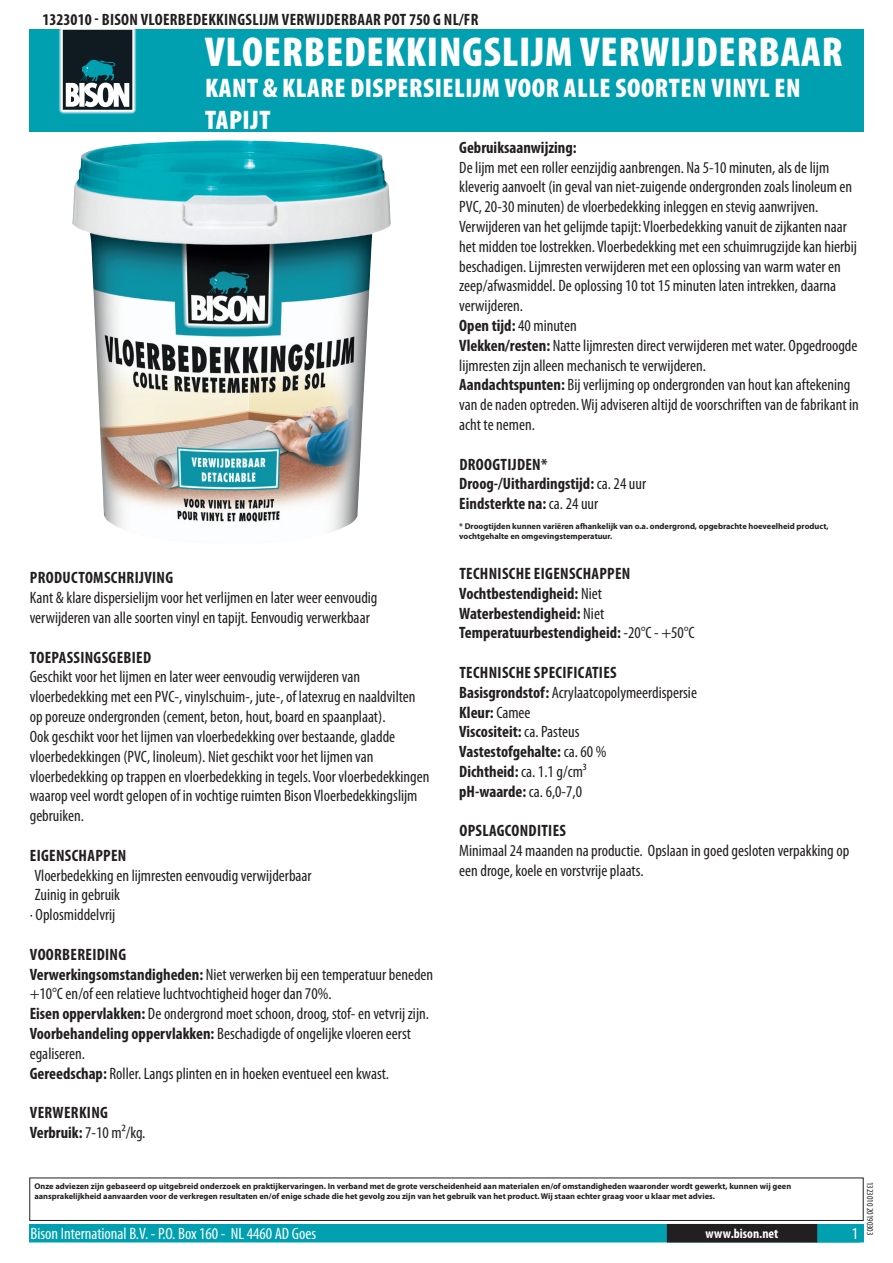
<style>
.page{position:relative;width:893px;height:1263px;background:#fff}
.page>*{position:absolute;margin:0;border:0;box-sizing:border-box;transform-origin:0 0}
.t1{font:900 condensed 42px "Myriad Pro";letter-spacing:.02em;color:#fff}
.t2{font:900 condensed 27px/32.4px "Myriad Pro";letter-spacing:.02em;color:#fff}
.t3{font:condensed 16.5px/19.8px "Myriad Pro";color:#231f20}
.t4{font:700 condensed 16.5px/19.8px "Myriad Pro";letter-spacing:.02em;color:#231f20}
.t5{font:condensed 16.5px "Myriad Pro";color:#fff}
.t6{font:700 condensed 13.5px "Myriad Pro";color:#fff}
.t7{font:condensed 9px "Myriad Pro";color:#231f20}
.t8{font:700 8.4px/10.1px "Myriad Pro";color:#231f20}
.s1{font-weight:700}
.s2{font-weight:400}
</style>
<div class="page">
<div style="left:30px;top:1225px;width:833px;height:17px;background:#00a0b0"></div>
<div style="left:29px;top:1224px;width:835px;height:18px;border:2px solid #00a0b0"></div>
<div style="left:816px;top:1224px;width:44px;height:18px;border:2px solid #00a0b0"></div>
<div style="left:668px;top:1225px;width:148px;height:17px;background:#231f20"></div>
<div style="left:667px;top:1224px;width:150px;height:18px;border:2px solid #231f20"></div>
<div style="left:29px;top:1177px;width:835px;height:44px;border:1px solid #231f20"></div>
<div style="left:30px;top:30px;width:834px;height:102px;background:#00a0b0"></div>
<svg style="left:59px;top:30px;width:78px;height:84px;background:#516970"></svg>
<img style="left:72px;top:140px;width:319px;height:393px">
<p class="t4" style="left:43px;top:9px;width:436px">1323010 - Bison Vloerbedekkingslijm Verwijderbaar Pot 750 g NL/FR</p>
<h1 class="t1" style="left:205px;top:25px;width:639px">VLOERBEDEKKINGSLIJM VERWIJDERBAAR</h1>
<h2 class="t2" style="left:205px;top:71px;width:597px">KANT &amp; KLARE DISPERSIELIJM VOOR ALLE SOORTEN VINYL EN<br>TAPIJT</h2>
<p class="t4" style="left:30px;top:568px;width:145px">Productomschrijving</p>
<p class="t3" style="left:30px;top:588px;width:349px">Kant &amp; klare dispersielijm voor het verlijmen en later weer eenvoudig verwijderen van alle soorten vinyl en tapijt. Eenvoudig verwerkbaar</p>
<p class="t4" style="left:30px;top:647px;width:123px">Toepassingsgebied</p>
<p class="t3" style="left:30px;top:667px;width:401px">Geschikt voor het lijmen en later weer eenvoudig verwijderen van vloerbedekking met een PVC-, vinylschuim-, jute-, of latexrug en naaldvilten op poreuze ondergronden (cement, beton, hout, board en spaanplaat).<br>Ook geschikt voor het lijmen van vloerbedekking over bestaande, gladde vloerbedekkingen (PVC, linoleum). Niet geschikt voor het lijmen van vloerbedekking op trappen en vloerbedekking in tegels. Voor vloerbedekkingen waarop veel wordt gelopen of in vochtige ruimten Bison Vloerbedekkingslijm gebruiken.</p>
<p class="t4" style="left:30px;top:845px;width:98px">Eigenschappen</p>
<p class="t3" style="left:34px;top:865px;width:279px">Vloerbedekking en lijmresten eenvoudig verwijderbaar</p>
<p class="t3" style="left:35px;top:885px;width:87px">Zuinig in gebruik</p>
<p class="t3" style="left:30px;top:904px;width:87px">· Oplosmiddelvrij</p>
<p class="t3" style="left:30px;top:944px;width:405px"><span class="s1">Voorbereiding<br>Verwerkingsomstandigheden:</span> Niet verwerken bij een temperatuur beneden +10°C en/of een relatieve luchtvochtigheid hoger dan 70%.<br><span class="s1">Eisen oppervlakken:</span> De ondergrond moet schoon, droog, stof- en vetvrij zijn.<br><span class="s1">Voorbehandeling oppervlakken:</span> Beschadigde of ongelijke vloeren eerst egaliseren.<br><span class="s1">Gereedschap:</span> Roller. Langs plinten en in hoeken eventueel een kwast.</p>
<p class="t4" style="left:30px;top:1102px;width:117px">Verwerking<br>Verbruik: <span class="s2">7-10 m²/kg.</span></p>
<p class="t4" style="left:459px;top:137px;width:119px">Gebruiksaanwijzing:</p>
<p class="t3" style="left:459px;top:157px;width:401px">De lijm met een roller eenzijdig aanbrengen. Na 5-10 minuten, als de lijm kleverig aanvoelt (in geval van niet-zuigende ondergronden zoals linoleum en PVC, 20-30 minuten) de vloerbedekking inleggen en stevig aanwrijven.<br>Verwijderen van het gelijmde tapijt: Vloerbedekking vanuit de zijkanten naar het midden toe lostrekken. Vloerbedekking met een schuimrugzijde kan hierbij beschadigen. Lijmresten verwijderen met een oplossing van warm water en zeep/afwasmiddel. De oplossing 10 tot 15 minuten laten intrekken, daarna verwijderen.<br><span class="s1">Open tijd:</span> 40 minuten<br><span class="s1">Vlekken/resten:</span> Natte lijmresten direct verwijderen met water. Opgedroogde lijmresten zijn alleen mechanisch te verwijderen.<br><span class="s1">Aandachtspunten:</span> Bij verlijming op ondergronden van hout kan aftekening van de naden optreden. Wij adviseren altijd de voorschriften van de fabrikant in acht te nemen.</p>
<p class="t4" style="left:459px;top:454px;width:188px">Droogtijden*<br>Droog-/Uithardingstijd: <span class="s2">ca. 24 uur<br></span>Eindsterkte na: <span class="s2">ca. 24 uur</span></p>
<p class="t8" style="left:459px;top:521px;width:371px">* Droogtijden kunnen variëren afhankelijk van o.a. ondergrond, opgebrachte hoeveelheid product, vochtgehalte en omgevingstemperatuur.</p>
<p class="t4" style="left:459px;top:563px;width:237px">Technische eigenschappen<br>Vochtbestendigheid: <span class="s2">Niet<br></span>Waterbestendigheid: <span class="s2">Niet<br></span>Temperatuurbestendigheid: <span class="s2">-20°C - +50°C</span></p>
<p class="t4" style="left:459px;top:662px;width:239px">Technische specificaties<br>Basisgrondstof: <span class="s2">Acrylaatcopolymeerdispersie<br></span>Kleur: <span class="s2">Camee<br></span>Viscositeit: <span class="s2">ca. Pasteus<br></span>Vastestofgehalte: <span class="s2">ca. 60 %<br></span>Dichtheid: <span class="s2">ca. 1.1 g/cm³<br></span>pH-waarde: <span class="s2">ca. 6,0-7,0</span></p>
<p class="t4" style="left:459px;top:821px;width:108px">Opslagcondities</p>
<p class="t3" style="left:459px;top:841px;width:391px">Minimaal 24 maanden na productie. Opslaan in goed gesloten verpakking op een droge, koele en vorstvrije plaats.</p>
<p class="t8" style="left:34px;top:1181px;width:758px">Onze adviezen zijn gebaseerd op uitgebreid onderzoek en praktijkervaringen. In verband met de grote verscheidenheid aan materialen en/of omstandigheden waaronder wordt gewerkt, kunnen wij geen aansprakelijkheid aanvaarden voor de verkregen resultaten en/of enige schade die het gevolg zou zijn van het gebruik van het product. Wij staan echter graag voor u klaar met advies.</p>
<p class="t5" style="left:31px;top:1224px;width:287px">Bison International B.V. - P.O. Box 160 - NL 4460 AD Goes</p>
<p class="t6" style="left:706px;top:1225px;width:74px">www.bison.net</p>
<p class="t5" style="left:852px;top:1224px;width:8px">1</p>
<p class="t7" style="left:875px;top:1182px;width:55px;rotate:90deg">1323010 20190303</p>
</div>
